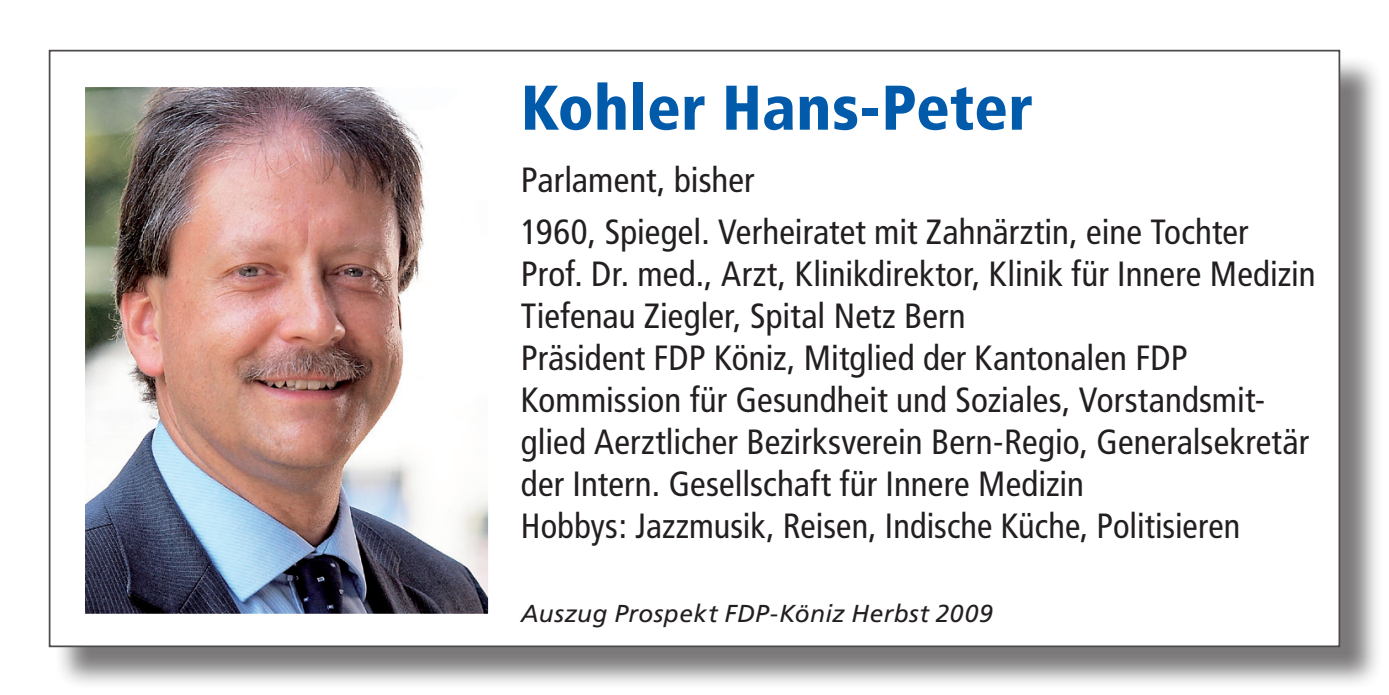
<style>
.page{position:relative;width:1389px;height:695px;background:#fff}
.page>*{position:absolute;margin:0;border:0;box-sizing:border-box;transform-origin:0 0}
.Name{font:900 condensed 63px "Frutiger";letter-spacing:.005em;color:#015aaa}
.Persönliches{font:condensed 35px/42px "Frutiger";letter-spacing:.005em;color:#231f20}
.Funktion{font:condensed 35px "Frutiger";color:#231f20}
.Persönliches-2{font:italic 24.5px "Frutiger";letter-spacing:.02em;color:#231f20}
</style>
<div class="page">
<div style="left:54px;top:55px;width:1329px;height:636px;background:#231f20;opacity:.75"></div>
<div style="left:50px;top:51px;width:1289px;height:595px;background:#fff"></div>
<img style="left:86px;top:88px;width:401px;height:524px">
<div style="left:81px;top:83px;width:411px;height:534px;border:4px solid #fff"></div>
<p class="Name" style="left:521px;top:70px;width:514px">Kohler Hans-Peter</p>
<p class="Funktion" style="left:521px;top:159px;width:235px">Parlament, bisher</p>
<p class="Persönliches" style="left:521px;top:210px;width:729px">1960, Spiegel. Verheiratet mit Zahnärztin, eine Tochter</p>
<p class="Persönliches" style="left:521px;top:252px;width:796px">Prof. Dr. med., Arzt, Klinikdirektor, Klinik für Innere Medizin<br>Tiefenau Ziegler, Spital Netz Bern</p>
<p class="Persönliches" style="left:521px;top:336px;width:790px">Präsident FDP Köniz, Mitglied der Kantonalen FDP Kommission für Gesundheit und Soziales, Vorstandsmit&shy;glied Aerztlicher Bezirksverein Bern-Regio, Generalsekretär der Intern. Gesellschaft für Innere Medizin</p>
<p class="Persönliches" style="left:521px;top:504px;width:721px">Hobbys: Jazzmusik, Reisen, Indische Küche, Politisieren</p>
<p class="Persönliches-2" style="left:521px;top:599px;width:473px">Auszug Prospekt FDP-Köniz Herbst 2009</p>
</div>
